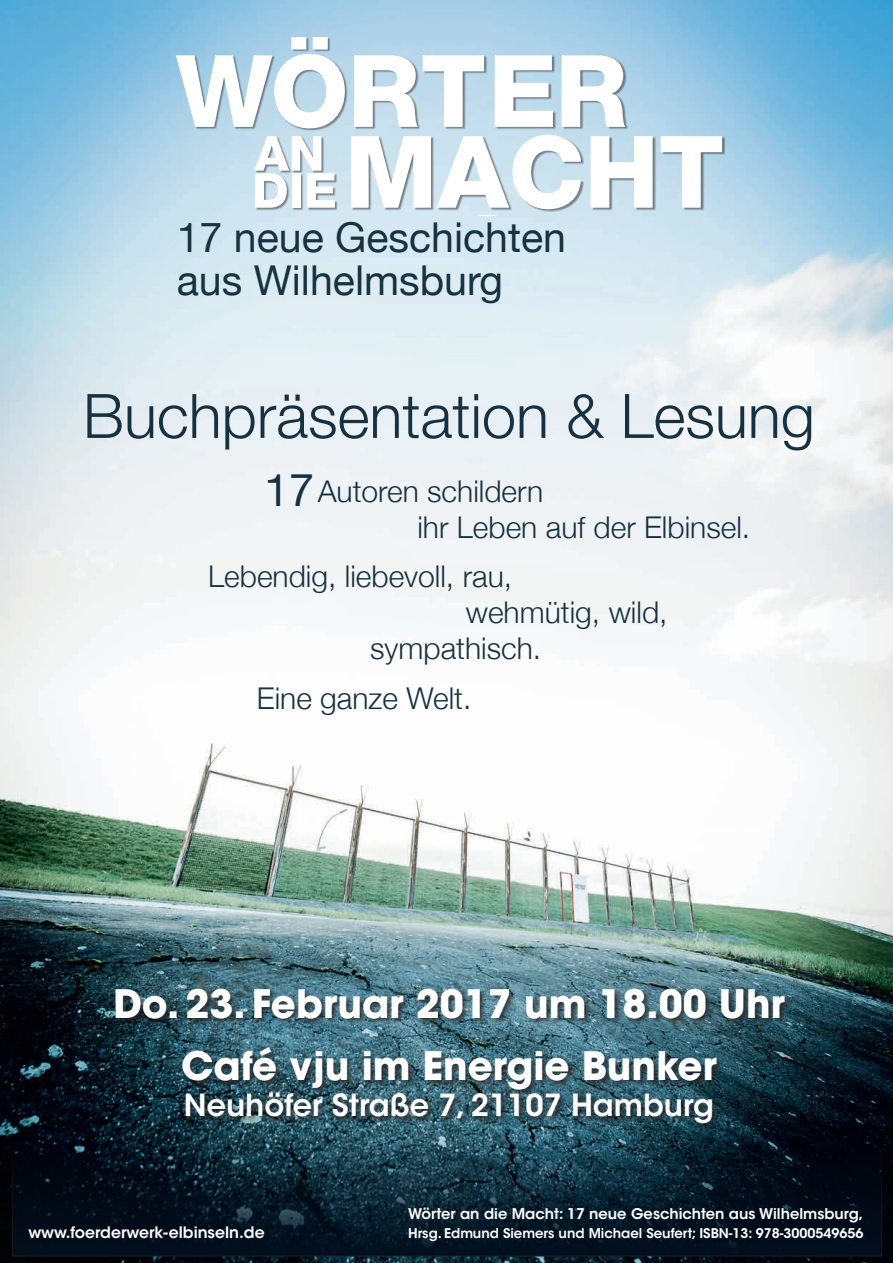
<style>
.page{position:relative;width:893px;height:1263px;background:#fff}
.page>*{position:absolute;margin:0;border:0;box-sizing:border-box;transform-origin:0 0}
.t1{font:300 61.35px "Helvetica Neue";color:#163242}
.t2{font:45px "Helvetica Neue";color:#163242}
.t3{font:41.1px/43.2px "Helvetica Neue";color:#163342}
.t4{font:700 39px/62.2px "ITC Avant Garde Std";color:#fff;text-align:center}
.t5{font:600 30.3px "ITC Avant Garde Std";color:#fff}
.t6{font:300 30px/36px "Helvetica Neue";color:#163242}
.t7{font:600 15.6px "ITC Avant Garde Std";color:#fff}
.t8{font:600 14.7px "ITC Avant Garde Std";color:#fff}
.t9{font:600 13.2px "ITC Avant Garde Std";color:#fff}
</style>
<div class="page">
<img style="left:0;top:0;width:893px;height:1263px">
<div style="left:177px;top:38px;width:548px;height:174px;background:#231f20;opacity:.5"></div>
<svg style="left:176px;top:37px;width:169px;height:91px"></svg>
<svg style="left:354px;top:55px;width:130px;height:72px"></svg>
<svg style="left:495px;top:55px;width:58px;height:72px"></svg>
<svg style="left:562px;top:55px;width:63px;height:72px"></svg>
<svg style="left:351px;top:136px;width:80px;height:72px"></svg>
<svg style="left:437px;top:135px;width:144px;height:74px"></svg>
<svg style="left:591px;top:136px;width:62px;height:72px"></svg>
<svg style="left:661px;top:136px;width:61px;height:72px"></svg>
<svg style="left:254px;top:136px;width:81px;height:72px"></svg>
<svg style="left:453px;top:216px;width:65px;height:1px"></svg>
<div style="left:114px;top:987px;width:678px;height:144px;background:#231f20;opacity:.75"></div>
<svg style="left:14px;top:1139px;width:866px;height:115px;background:#091d2b"></svg>
<div style="left:12px;top:1137px;width:870px;height:119px;border:1px solid #231f20"></div>
<h3 class="t3" style="left:177px;top:218px;width:391px">17 neue Geschichten aus Wilhelmsburg</h3>
<h1 class="t1" style="left:83px;top:367px;width:733px">Buchpräsentation &amp; Lesung</h1>
<h2 class="t2" style="left:264px;top:457px;width:52px">17</h2>
<p class="t6" style="left:417px;top:471px;width:334px;text-indent:-100px">Autoren schildern<br>ihr Leben auf der Elbinsel.</p>
<p class="t6" style="left:208px;top:556px;width:305px">Lebendig, liebevoll, rau,</p>
<p class="t6" style="left:466px;top:592px;width:203px">wehmütig, wild,</p>
<p class="t6" style="left:370px;top:628px;width:173px">sympathisch.</p>
<p class="t6" style="left:257px;top:678px;width:216px">Eine ganze Welt.</p>
<h3 class="t4" style="left:113px;top:972px;width:673px">Do. 23. Februar 2017 um 18.00 Uhr<br>Café vju im Energie Bunker</h3>
<p class="t5" style="left:184px;top:1086px;width:532px">Neuhöfer Straße 7, 21107 Hamburg</p>
<p class="t8" style="left:408px;top:1204px;width:457px">Wörter an die Macht: 17 neue Geschichten aus Wilhelmsburg,</p>
<p class="t7" style="left:28px;top:1222px;width:238px">www.foerderwerk-elbinseln.de</p>
<p class="t9" style="left:408px;top:1224px;width:457px">Hrsg. Edmund Siemers und Michael Seufert; ISBN-13: 978-3000549656</p>
</div>
